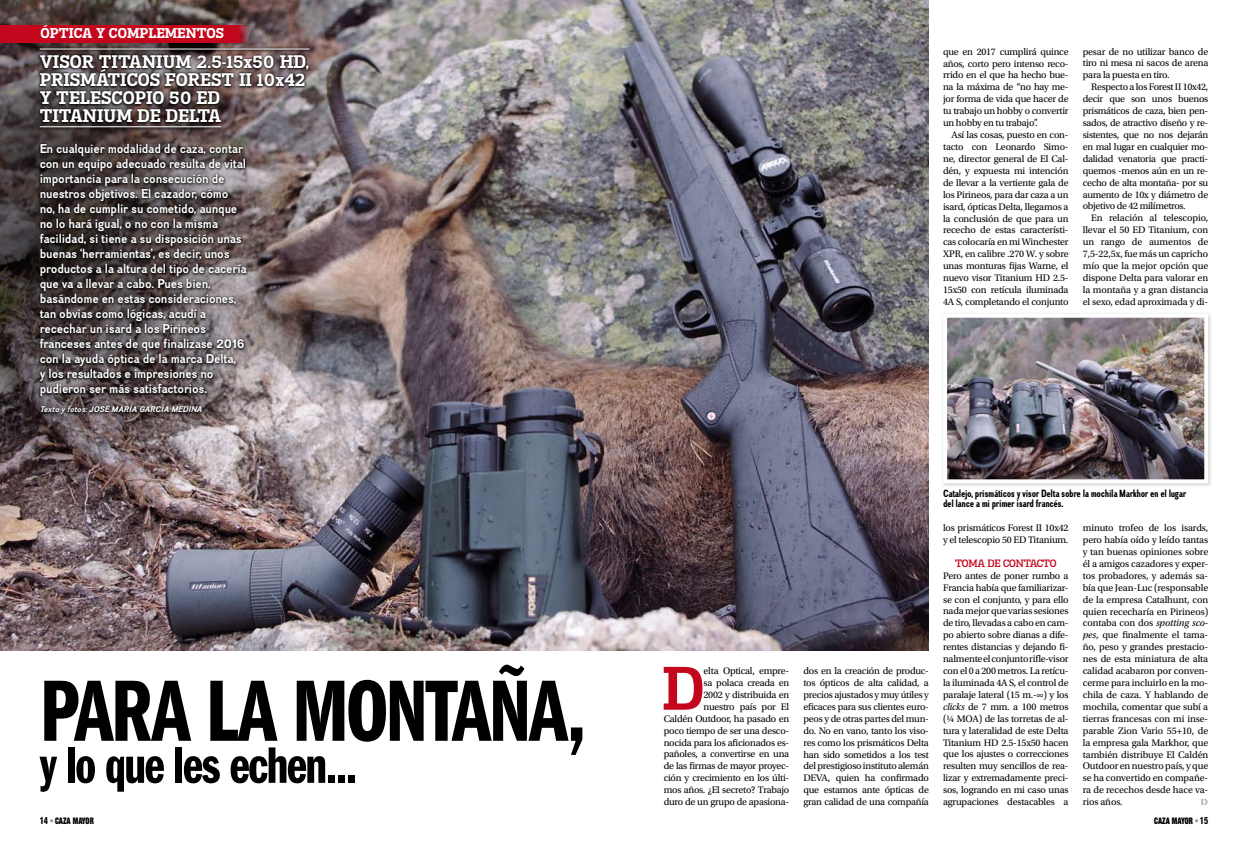
<style>
.page{position:relative;width:1248px;height:851px;background:#fff}
.page>*{position:absolute;margin:0;border:0;box-sizing:border-box;transform-origin:0 0}
.t1{font:90px "ITC Franklin Gothic Std Dm Cp";letter-spacing:-.03em;color:#000}
.t2{font:700 60.4px "Madawaska Rg";color:#c4071c}
.t3{font:53px "ITC Franklin Gothic Std Dm Cp";letter-spacing:-.03em;color:#000}
.t4{font:18px/18px "Madawaska Sc Hv";color:#fff}
.t5{font:14px "Madawaska Sc Hv";color:#fff}
.t6{font:700 12.5px/15px "Divulge Rg";letter-spacing:-.02em;color:#fff}
.t7{font:10.5px "Madawaska Sb";letter-spacing:-.02em;color:#c4071c}
.t8{font:700 10.2px/10.5px "Divulge Cd";letter-spacing:-.035em;color:#000}
.t9{font:10px/11.9px "Utopia Std";letter-spacing:-.025em;color:#000;text-align:justify}
.t10{font:900 condensed 9px "Helvetica Neue LT Std";color:#000;scale:.8 1}
.t11{font:italic 700 8px "Divulge Rg";color:#fff}
.s1{font-style:italic}
.s2{font-weight:800;font-size:10px}
.s3{color:#9c9d9f}
</style>
<div class="page">
<img style="left:0;top:0;width:928px;height:650px">
<svg style="left:0;top:0;width:319px;height:527px;background:#716364"></svg>
<div style="left:38px;top:141px;width:229px;height:283px;background:#000;opacity:.8"></div>
<div style="left:37px;top:48px;width:313px;height:88px;background:#000;opacity:.8"></div>
<div style="left:37px;top:46px;width:313px;height:88px;background:#000;opacity:.8"></div>
<hr style="left:40px;top:49px;width:269px;height:1px;background:#fff">
<hr style="left:40px;top:126px;width:181px;height:1px;background:#fff">
<svg style="left:235px;top:25px;width:22px;height:18px"></svg>
<div style="left:0;top:25px;width:235px;height:18px;background:#c4071c"></div>
<div style="left:939px;top:311px;width:277px;height:181px;background:#000;opacity:.2"></div>
<img style="left:948px;top:319px;width:255px;height:159px">
<div style="left:943px;top:314px;width:265px;height:169px;border:4px solid #fff"></div>
<h3 class="t5" style="left:41px;top:25px;width:185px">ÓPTICA Y COMPLEMENTOS</h3>
<h3 class="t4" style="left:40px;top:52px;width:271px">VISOR TITANIUM 2.5-15x50 HD,<br>PRISMÁTICOS FOREST II 10x42 y TELESCOPIO 50 ED<br>TITANIUM DE DELTA</h3>
<p class="t6" style="left:40px;top:141px;width:209px">En cualquier modalidad de caza, contar con un equipo adecuado resulta de vital importancia para la consecución de nuestros objetivos. El cazador, cómo no, ha de cumplir su cometido, aunque no lo hará igual, o no con la misma facilidad, si tiene a su disposición unas buenas ‘herramientas’, es decir, unos productos a la altura del tipo de cacería que va a llevar a cabo. Pues bien, basándome en estas consideraciones, tan obvias como lógicas, acudí a recechar un isard a los Pirineos franceses antes de que finalizase 2016 con la ayuda óptica de la marca Delta,<br>y los resultados e impresiones no pudieron ser más satisfactorios.</p>
<p class="t11" style="left:40px;top:404px;width:164px">Texto y fotos: JOSÉ MARÍA GARCÍA MEDINA</p>
<h1 class="t1" style="left:40px;top:661px;width:548px">PARA LA MONTAÑA,</h1>
<h3 class="t3" style="left:40px;top:736px;width:319px">y lo que les echen...</h3>
<p class="t9" style="left:943px;top:46px;width:127px">que en 2017 cumplirá quince años, corto pero intenso reco&shy;rrido en el que ha hecho bue&shy;na la máxima de “no hay me&shy;jor forma de vida que hacer de tu trabajo un hobby o convertir un hobby en tu trabajo”.</p>
<p class="t9" style="left:943px;top:129px;width:127px;text-indent:8px">Así las cosas, puesto en con&shy;tacto con Leonardo Simo&shy;ne, director general de El Cal&shy;dén, y expuesta mi intención de llevar a la vertiente gala de los Pirineos, para dar caza a un isard, ópticas Delta, llegamos a la conclusión de que para un rececho de estas característi&shy;cas colocaría en mi Winchester XPR, en calibre .270 W. y sobre unas monturas fijas Warne, el nuevo visor Titanium HD 2.5- 15x50 con retícula iluminada 4A S, completando el conjunto</p>
<p class="t9" style="left:1082px;top:45px;width:127px">pesar de no utilizar banco de tiro ni mesa ni sacos de arena para la puesta en tiro.</p>
<p class="t9" style="left:1082px;top:81px;width:127px;text-indent:8px">Respecto a los Forest II 10x42, decir que son unos buenos prismáticos de caza, bien pen&shy;sados, de atractivo diseño y re&shy;sistentes, que no nos dejarán en mal lugar en cualquier mo&shy;dalidad venatoria que practi&shy;quemos -menos aún en un re&shy;cecho de alta montaña- por su aumento de 10x y diámetro de objetivo de 42 milímetros.</p>
<p class="t9" style="left:1082px;top:212px;width:127px;text-indent:8px">En relación al telescopio, llevar el 50 ED Titanium, con un rango de aumentos de 7,5-22,5x, fue más un capricho mío que la mejor opción que dispone Delta para valorar en la montaña y a gran distancia el sexo, edad aproximada y di-</p>
<h2 class="t2" style="left:662px;top:649px;width:43px">D</h2>
<p class="t9" style="left:663px;top:665px;width:127px;text-align:right">elta Optical, empre-<br>sa polaca creada en<br>2002 y distribuida en<br>nuestro país por El<br>Caldén Outdoor, ha pasado en poco tiempo de ser una desco&shy;nocida para los aficionados es&shy;pañoles, a convertirse en una de las firmas de mayor proyec&shy;ción y crecimiento en los últi&shy;mos años. ¿El secreto? Trabajo duro de un grupo de apasiona-</p>
<p class="t9" style="left:803px;top:665px;width:127px">dos en la creación de produc&shy;tos ópticos de alta calidad, a precios ajustados y muy útiles y eficaces para sus clientes euro&shy;peos y de otras partes del mun&shy;do. No en vano, tanto los viso&shy;res como los prismáticos Delta han sido sometidos a los test del prestigioso instituto alemán DEVA, quien ha confirmado que estamos ante ópticas de gran calidad de una compañía</p>
<p class="t8" style="left:943px;top:487px;width:245px">Catalejo, prismáticos y visor Delta sobre la mochila Markhor en el lugar del lance a mi primer isard francés.</p>
<p class="t9" style="left:943px;top:522px;width:127px">los prismáticos Forest II 10x42 y el telescopio 50 ED Titanium.</p>
<p class="t7" style="left:955px;top:556px;width:103px">TOMA DE CONTACTO</p>
<p class="t9" style="left:943px;top:569px;width:127px">Pero antes de poner rumbo a Francia había que familiarizar&shy;se con el conjunto, y para ello nada mejor que varias sesiones de tiro, llevadas a cabo en cam&shy;po abierto sobre dianas a dife&shy;rentes distancias y dejando fi&shy;nalmente el conjunto rifle-visor con el 0 a 200 metros. La retícu&shy;la iluminada 4A S, el control de paralaje lateral (15 m.-∞) y los <span class="s1">clicks</span> de 7 mm. a 100 metros (¼ MOA) de las torretas de al&shy;tura y lateralidad de este Delta Titanium HD 2.5-15x50 hacen que los ajustes o correcciones resulten muy sencillos de rea&shy;lizar y extremadamente preci&shy;sos, logrando en mi caso unas agrupaciones destacables a</p>
<p class="t9" style="left:1082px;top:522px;width:127px">minuto trofeo de los isards, pero había oído y leído tantas y tan buenas opiniones sobre él a amigos cazadores y exper&shy;tos probadores, y además sa&shy;bía que Jean-Luc (responsable de la empresa Catalhunt, con quien rececharía en Pirineos) contaba con dos <span class="s1">spotting sco&shy;pes</span>, que finalmente el tama&shy;ño, peso y grandes prestacio&shy;nes de esta miniatura de alta calidad acabaron por conven&shy;cerme para incluirlo en la mo&shy;chila de caza. Y hablando de mochila, comentar que subí a tierras francesas con mi inse&shy;parable Zion Vario 55+10, de la empresa gala Markhor, que también distribuye El Caldén Outdoor en nuestro país, y que se ha convertido en compañe&shy;ra de recechos desde hace va&shy;rios años.</p>
<p class="t10" style="left:40px;top:815px;width:69px"><span class="s2">14</span> <span class="s3">•</span>CAZA MAYOR</p>
<p class="t10" style="left:1153px;top:815px;width:69px">CAZA MAYOR <span class="s3">•</span><span class="s2">15</span></p>
</div>
